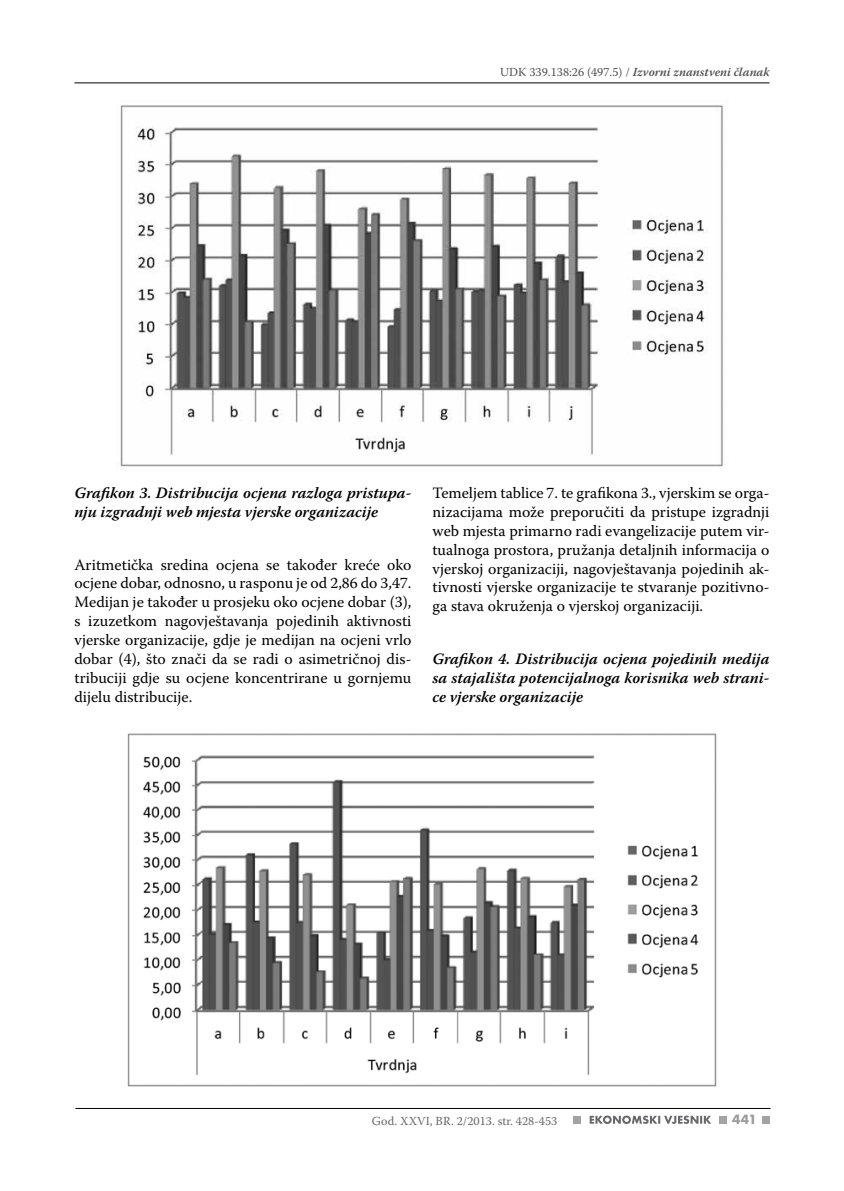
<style>
.page{position:relative;width:844px;height:1191px;background:#fff}
.page>*{position:absolute;margin:0;border:0;box-sizing:border-box;transform-origin:0 0}
.t1{font:15.75px/18.9px "Warnock Pro";color:#000;text-align:justify}
.t2{font:italic 600 15.75px/18.9px "Warnock Pro";color:#000}
.t3{font:700 14px "Futura TOT";color:#9c9ca0}
.t4{font:italic 600 12.25px "Warnock Pro";color:#504f53}
.t5{font:12.25px "Warnock Pro";color:#68676c}
.s1{font-weight:400;font-style:normal}
</style>
<div class="page">
<hr style="left:74px;top:83px;width:695px;height:1px;background:#000">
<hr style="left:75px;top:1108px;width:695px;height:1px;background:#000">
<svg style="left:589px;top:1115px;width:122px;height:9px"></svg>
<div style="left:573px;top:1115px;width:8px;height:8px;background:#a3a3a7"></div>
<div style="left:718px;top:1115px;width:8px;height:8px;background:#a3a3a7"></div>
<div style="left:761px;top:1115px;width:8px;height:8px;background:#a3a3a7"></div>
<img style="left:120px;top:105px;width:603px;height:362px">
<img style="left:127px;top:733px;width:590px;height:354px">
<p class="t4" style="left:500px;top:65px;width:271px"><span class="s1">UDK 339.138:26 (497.5) /</span> Izvorni znanstveni članak</p>
<p class="t2" style="left:74px;top:483px;width:338px">Grafikon 3. Distribucija ocjena razloga pristupa&shy;nju izgradnji web mjesta vjerske organizacije</p>
<p class="t1" style="left:74px;top:554px;width:338px">Aritmetička sredina ocjena se također kreće oko ocjene dobar, odnosno, u rasponu je od 2,86 do 3,47.<br>Medijan je također u prosjeku oko ocjene dobar (3), s izuzetkom nagovještavanja pojedinih aktivnosti vjerske organizacije, gdje je medijan na ocjeni vrlo dobar (4), što znači da se radi o asimetričnoj dis&shy;tribuciji gdje su ocjene koncentrirane u gornjemu dijelu distribucije.</p>
<p class="t1" style="left:432px;top:483px;width:338px">Temeljem tablice 7. te grafikona 3., vjerskim se orga&shy;nizacijama može preporučiti da pristupe izgradnji web mjesta primarno radi evangelizacije putem vir&shy;tualnoga prostora, pružanja detaljnih informacija o vjerskoj organizaciji, nagovještavanja pojedinih ak&shy;tivnosti vjerske organizacije te stvaranje pozitivno&shy;ga stava okruženja o vjerskoj organizaciji.</p>
<p class="t2" style="left:432px;top:649px;width:338px;text-align:justify">Grafikon 4. Distribucija ocjena pojedinih medija sa stajališta potencijalnoga korisnika web strani&shy;ce vjerske organizacije</p>
<p class="t5" style="left:372px;top:1113px;width:187px">God. XXVI, BR. 2/2013. str. 428-453</p>
<p class="t3" style="left:732px;top:1111px;width:26px">441</p>
</div>
